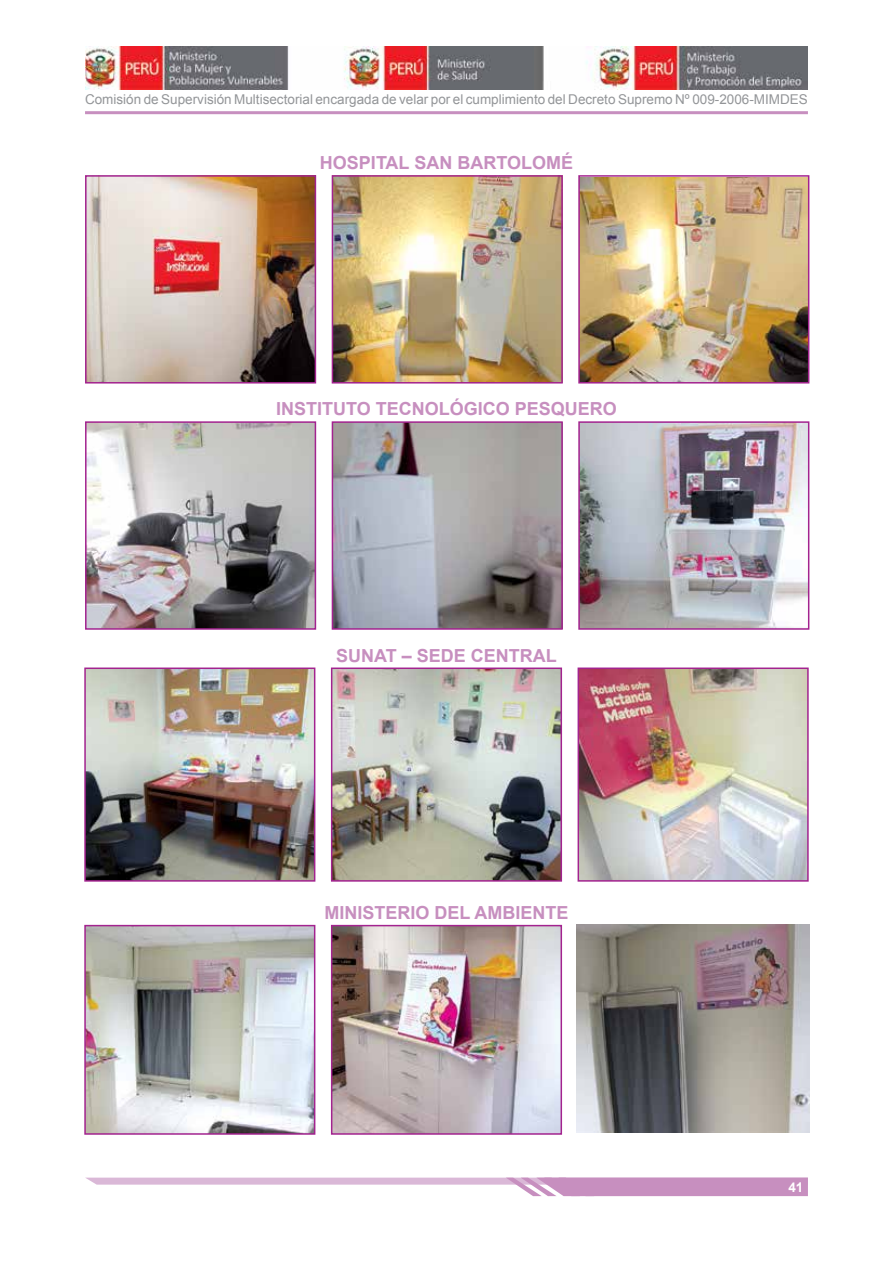
<style>
.page{position:relative;width:893px;height:1263px;background:#fff}
.page>*{position:absolute;margin:0;border:0;box-sizing:border-box;transform-origin:0 0}
.t1{font:700 18px "Arial";color:#c78fbf}
.t2{font:13.5px "Arial";color:#939598}
.t3{font:700 13.5px "Arial";color:#fff}
</style>
<div class="page">
<hr style="left:85px;top:111px;width:723px;height:3px;background:#c78fbf">
<img style="left:85px;top:47px;width:723px;height:43px">
<svg style="left:85px;top:1177px;width:723px;height:19px"></svg>
<img style="left:88px;top:178px;width:225px;height:202px">
<div style="left:85px;top:175px;width:231px;height:208px;border:2px solid #a3238f"></div>
<img style="left:335px;top:178px;width:225px;height:202px">
<div style="left:332px;top:175px;width:231px;height:208px;border:2px solid #a3238f"></div>
<img style="left:581px;top:178px;width:225px;height:202px">
<div style="left:578px;top:175px;width:231px;height:208px;border:2px solid #a3238f"></div>
<img style="left:88px;top:424px;width:225px;height:203px">
<div style="left:85px;top:421px;width:231px;height:209px;border:2px solid #a3238f"></div>
<img style="left:335px;top:424px;width:225px;height:203px">
<div style="left:332px;top:421px;width:231px;height:209px;border:2px solid #a3238f"></div>
<img style="left:581px;top:424px;width:225px;height:203px">
<div style="left:578px;top:421px;width:231px;height:209px;border:2px solid #a3238f"></div>
<img style="left:87px;top:670px;width:225px;height:209px">
<div style="left:84px;top:667px;width:231px;height:215px;border:2px solid #a3238f"></div>
<img style="left:334px;top:670px;width:225px;height:209px">
<div style="left:331px;top:667px;width:231px;height:215px;border:2px solid #a3238f"></div>
<img style="left:581px;top:670px;width:225px;height:209px">
<div style="left:578px;top:667px;width:231px;height:215px;border:2px solid #a3238f"></div>
<img style="left:87px;top:928px;width:225px;height:204px">
<div style="left:84px;top:925px;width:231px;height:210px;border:2px solid #a3238f"></div>
<img style="left:334px;top:928px;width:225px;height:204px">
<div style="left:331px;top:925px;width:231px;height:210px;border:2px solid #a3238f"></div>
<img style="left:577px;top:925px;width:233px;height:208px">
<p class="t2" style="left:85px;top:91px;width:724px">Comisión de Supervisión Multisectorial encargada de velar por el cumplimiento del Decreto Supremo Nº 009-2006-MIMDES</p>
<h1 class="t1" style="left:320px;top:151px;width:255px">HOSPITAL SAN BARTOLOMÉ</h1>
<h1 class="t1" style="left:276px;top:397px;width:342px">INSTITUTO TECNOLÓGICO PESQUERO</h1>
<h1 class="t1" style="left:336px;top:643px;width:222px">SUNAT – SEDE CENTRAL</h1>
<h1 class="t1" style="left:324px;top:901px;width:246px">MINISTERIO DEL AMBIENTE</h1>
<p class="t3" style="left:788px;top:1178px;width:17px">41</p>
</div>
